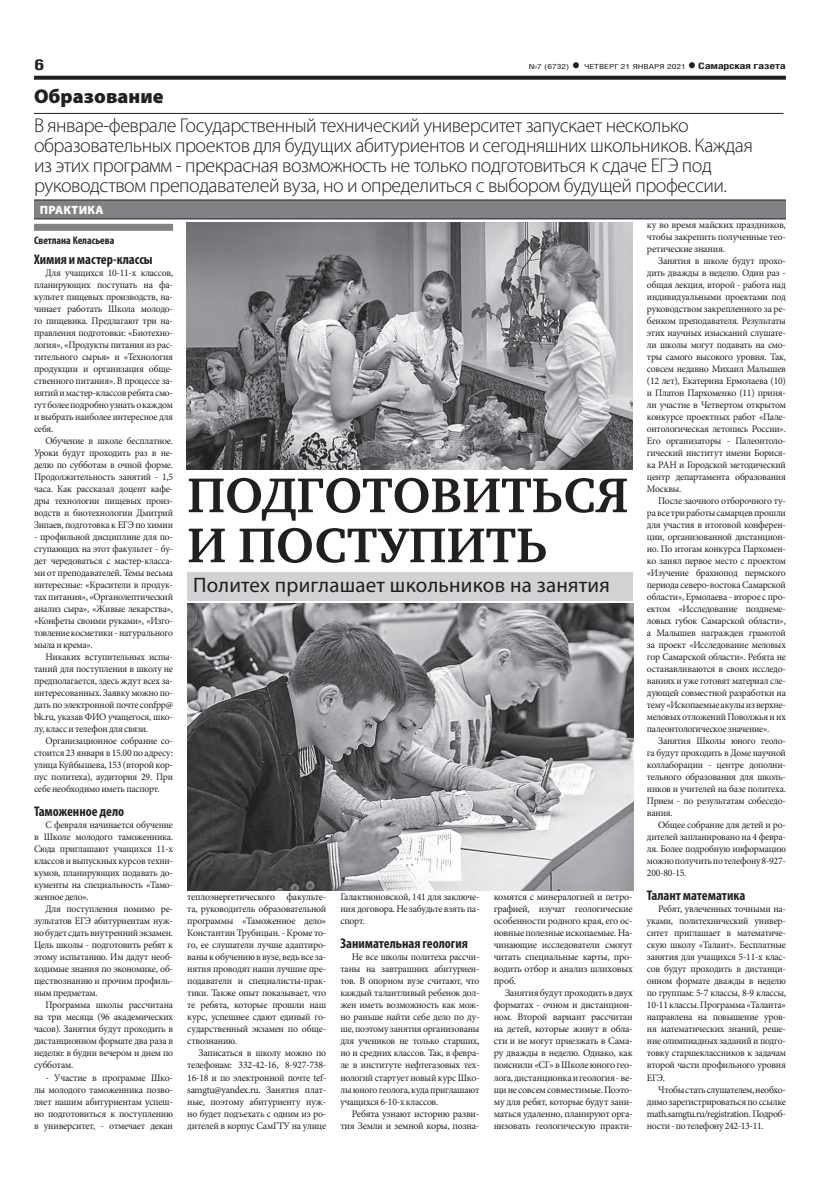
<style>
.page{position:relative;width:820px;height:1191px;background:#fff}
.page>*{position:absolute;margin:0;border:0;box-sizing:border-box;transform-origin:0 0}
.t1{font:700 50px/50px "Charter C";color:#231f20}
.t2{font:21px "Myriad Pro";letter-spacing:.01em;color:#231f20}
.t3{font:300 20px/20px "Myriad Pro";letter-spacing:-.025em;color:#231f20}
.t4{font:900 20px "Myriad Pro";color:#231f20}
.t5{font:700 15px "Helios Cond";color:#231f20;scale:1.4 1}
.t6{font:700 condensed 14px "Myriad Pro";color:#231f20}
.t7{font:900 12px "Myriad Pro";letter-spacing:.02em;color:#fff}
.t8{font:700 condensed 11px "Myriad Pro";color:#231f20}
.t9{font:10px/12px "Minion Pro";letter-spacing:-.025em;color:#231f20;text-align:justify}
.t10{font:700 9px "Helios Cond";letter-spacing:-.02em;color:#231f20;scale:1.4 1}
.t11{font:7px "Helios Cond";color:#231f20;scale:1.4 1}
.s1{font-weight:700;font-size:16px}
.s2{font-size:16px}
</style>
<div class="page">
<svg style="left:34px;top:76px;width:751px;height:4px;background:#322f2f"></svg>
<div style="left:34px;top:200px;width:751px;height:19px;background:#808285"></div>
<hr style="left:34px;top:200px;width:751px;height:1px;background:#231f20">
<hr style="left:34px;top:219px;width:751px;height:1px;background:#231f20">
<hr style="left:34px;top:113px;width:749px;height:1px;background:#231f20">
<div style="left:187px;top:573px;width:445px;height:28px;background:#d1d2d4"></div>
<div style="left:34px;top:224px;width:139px;height:7px;background:#808285"></div>
<img style="left:187px;top:604px;width:445px;height:286px">
<img style="left:186px;top:223px;width:446px;height:246px">
<h3 class="t5" style="left:34px;top:55px;width:9px">6</h3>
<p class="t11" style="left:528px;top:63px;width:114px">№7 (6732) <span class="s1">•</span> ЧЕТВЕРГ 21 ЯНВАРЯ 2021</p>
<p class="t10" style="left:687px;top:61px;width:72px"><span class="s2">•</span> Самарская газета</p>
<h3 class="t4" style="left:34px;top:85px;width:131px">Образование</h3>
<p class="t3" style="left:34px;top:115px;width:720px">В январе-феврале Государственный технический университет запускает несколько образовательных проектов для будущих абитуриентов и сегодняшних школьников. Каждая из этих программ - прекрасная возможность не только подготовиться к сдаче ЕГЭ под руководством преподавателей вуза, но и определиться с выбором будущей профессии.</p>
<p class="t7" style="left:40px;top:203px;width:65px">ПРАКТИКА</p>
<p class="t8" style="left:34px;top:234px;width:82px">Светлана Келасьева</p>
<h3 class="t6" style="left:34px;top:251px;width:120px">Химия и мастер-классы</h3>
<p class="t9" style="left:34px;top:267px;width:140px;text-indent:11px">Для учащихся 10-11-х классов, планирующих поступать на фа&shy;культет пищевых производств, на&shy;чинает работать Школа молодо&shy;го пищевика. Предлагают три на&shy;правления подготовки: «Биотехно&shy;логия», «Продукты питания из рас&shy;тительного сырья» и «Технология продукции и организация обще&shy;ственного питания». В процессе за&shy;нятий и мастер-классов ребята смо&shy;гут более подробно узнать о каждом и выбрать наиболее интересное для себя.</p>
<p class="t9" style="left:34px;top:435px;width:140px;text-indent:11px">Обучение в школе бесплатное.<br>Уроки будут проходить раз в не&shy;делю по субботам в очной форме.<br>Продолжительность занятий - 1,5 часа. Как рассказал доцент кафе&shy;дры технологии пищевых произ&shy;водств и биотехнологии Дмитрий Зипаев, подготовка к ЕГЭ по химии</p>
<p class="t9" style="left:34px;top:531px;width:140px">- профильной дисциплине для по&shy;ступающих на этот факультет - бу&shy;дет чередоваться с мастер-класса&shy;ми от преподавателей. Темы весьма интересные: «Красители в продук&shy;тах питания», «Органолептический анализ сыра», «Живые лекарства», «Конфеты своими руками», «Изго&shy;товление косметики - натурального мыла и крема».</p>
<p class="t9" style="left:34px;top:651px;width:140px;text-indent:11px">Никаких вступительных испы&shy;таний для поступления в школу не предполагается, здесь ждут всех за&shy;интересованных. Заявку можно по&shy;дать по электронной почте confpp@ bk.ru, указав ФИО учащегося, шко&shy;лу, класс и телефон для связи.</p>
<p class="t9" style="left:34px;top:735px;width:140px;text-indent:11px">Организационное собрание со&shy;стоится 23 января в 15.00 по адресу: улица Куйбышева, 153 (второй кор&shy;пус политеха), аудитория 29. При себе необходимо иметь паспорт.</p>
<h3 class="t6" style="left:34px;top:803px;width:92px">Таможенное дело</h3>
<p class="t9" style="left:34px;top:819px;width:140px;text-indent:11px">С февраля начинается обучение в Школе молодого таможенника.<br>Сюда приглашают учащихся 11-х классов и выпускных курсов техни&shy;кумов, планирующих подавать до&shy;кументы на специальность «Тамо&shy;женное дело».</p>
<p class="t9" style="left:34px;top:903px;width:140px;text-indent:11px">Для поступления помимо ре&shy;зультатов ЕГЭ абитуриентам нуж&shy;но будет сдать внутренний экзамен.<br>Цель школы - подготовить ребят к этому испытанию. Им дадут необ&shy;ходимые знания по экономике, об&shy;ществознанию и прочим профиль&shy;ным предметам.</p>
<p class="t9" style="left:34px;top:999px;width:140px;text-indent:11px">Программа школы рассчитана на три месяца (96 академических часов). Занятия будут проходить в дистанционном формате два раза в неделю: в будни вечером и днем по субботам.</p>
<p class="t9" style="left:34px;top:1071px;width:140px;text-indent:11px">- Участие в программе Шко&shy;лы молодого таможенника позво&shy;ляет нашим абитуриентам успеш&shy;но подготовиться к поступлению в университет, - отмечает декан</p>
<h1 class="t1" style="left:187px;top:471px;width:442px">ПОДГОТОВИТЬСЯ<br>И ПОСТУПИТЬ</h1>
<h2 class="t2" style="left:193px;top:572px;width:418px">Политех приглашает школьников на занятия</h2>
<p class="t9" style="left:187px;top:891px;width:140px">теплоэнергетического факульте&shy;та, руководитель образовательной программы «Таможенное дело» Константин Трубицын. - Кроме то&shy;го, ее слушатели лучше адаптиро&shy;ваны к обучению в вузе, ведь все за&shy;нятия проводят наши лучшие пре&shy;подаватели и специалисты-прак&shy;тики. Также опыт показывает, что те ребята, которые прошли наш курс, успешнее сдают единый го&shy;сударственный экзамен по обще&shy;ствознанию.</p>
<p class="t9" style="left:187px;top:1047px;width:140px;text-indent:11px">Записаться в школу можно по телефонам: 332-42-16, 8-927-738- 16-18 и по электронной почте tef&shy;samgtu@yandex.ru. Занятия плат&shy;ные, поэтому абитуриенту нуж&shy;но будет подъехать с одним из ро&shy;дителей в корпус СамГТУ на улице</p>
<p class="t9" style="left:340px;top:891px;width:140px">Галактионовской, 141 для заключе&shy;ния договора. Не забудьте взять па&shy;спорт.</p>
<h3 class="t6" style="left:340px;top:935px;width:129px">Занимательная геология</h3>
<p class="t9" style="left:340px;top:951px;width:140px;text-indent:11px">Не все школы политеха рассчи&shy;таны на завтрашних абитуриен&shy;тов. В опорном вузе считают, что каждый талантливый ребенок дол&shy;жен иметь возможность как мож&shy;но раньше найти себе дело по ду&shy;ше, поэтому занятия организованы для учеников не только старших, но и средних классов. Так, в февра&shy;ле в институте нефтегазовых тех&shy;нологий стартует новый курс Шко&shy;лы юного геолога, куда приглашают учащихся 6-10-х классов.</p>
<p class="t9" style="left:340px;top:1107px;width:140px;text-align:right">Ребята узнают историю разви&shy;тия Земли и земной коры, позна-</p>
<p class="t9" style="left:493px;top:891px;width:140px">комятся с минералогией и петро&shy;графией, изучат геологические особенности родного края, его ос&shy;новные полезные ископаемые. На&shy;чинающие исследователи смогут читать специальные карты, про&shy;водить отбор и анализ шлиховых проб.</p>
<p class="t9" style="left:493px;top:987px;width:140px;text-indent:11px">Занятия будут проходить в двух форматах - очном и дистанцион&shy;ном. Второй вариант рассчитан на детей, которые живут в обла&shy;сти и не могут приезжать в Сама&shy;ру дважды в неделю. Однако, как пояснили «СГ» в Школе юного гео&shy;лога, дистанционка и геология - ве&shy;щи не совсем совместимые. Поэто&shy;му для ребят, которые будут зани&shy;маться удаленно, планируют орга&shy;низовать геологическую практи-</p>
<p class="t9" style="left:646px;top:219px;width:140px">ку во время майских праздников, чтобы закрепить полученные тео&shy;ретические знания.</p>
<p class="t9" style="left:646px;top:255px;width:140px;text-indent:11px">Занятия в школе будут прохо&shy;дить дважды в неделю. Один раз - общая лекция, второй - работа над индивидуальными проектами под руководством закрепленного за ре&shy;бенком преподавателя. Результаты этих научных изысканий слушате&shy;ли школы могут подавать на смо&shy;тры самого высокого уровня. Так, совсем недавно Михаил Малышев (12 лет), Екатерина Ермолаева (10) и Платон Пархоменко (11) приня&shy;ли участие в Четвертом открытом конкурсе проектных работ «Пале&shy;онтологическая летопись России».<br>Его организаторы - Палеонтоло&shy;гический институт имени Борися&shy;ка РАН и Городской методический центр департамента образования Москвы.</p>
<p class="t9" style="left:646px;top:495px;width:140px;text-indent:11px">После заочного отборочного ту&shy;ра все три работы самарцев прошли для участия в итоговой конферен&shy;ции, организованной дистанцион&shy;но. По итогам конкурса Пархомен&shy;ко занял первое место с проектом «Изучение брахиопод пермского периода северо-востока Самарской области», Ермолаева - второе с про&shy;ектом «Исследование позднеме&shy;ловых губок Самарской области», а Малышев награжден грамотой за проект «Исследование меловых гор Самарской области». Ребята не останавливаются в своих исследо&shy;ваниях и уже готовят материал сле&shy;дующей совместной разработки на тему «Ископаемые акулы из верхне&shy;меловых отложений Поволжья и их палеонтологическое значение».</p>
<p class="t9" style="left:646px;top:735px;width:140px;text-indent:11px">Занятия Школы юного геоло&shy;га будут проходить в Доме научной коллаборации - центре дополни&shy;тельного образования для школь&shy;ников и учителей на базе политеха.<br>Прием - по результатам собеседо&shy;вания.</p>
<p class="t9" style="left:646px;top:819px;width:140px;text-indent:11px">Общее собрание для детей и ро&shy;дителей запланировано на 4 февра&shy;ля. Более подробную информацию можно получить по телефону 8-927- 200-80-15.</p>
<h3 class="t6" style="left:646px;top:887px;width:100px">Талант математика</h3>
<p class="t9" style="left:646px;top:903px;width:140px;text-indent:11px">Ребят, увлеченных точными на&shy;уками, политехнический универ&shy;ситет приглашает в математиче&shy;скую школу «Талант». Бесплатные занятия для учащихся 5-11-х клас&shy;сов будут проходить в дистанци&shy;онном формате дважды в неделю по группам: 5-7 классы, 8-9 классы, 10-11 классы. Программа «Таланта» направлена на повышение уров&shy;ня математических знаний, реше&shy;ние олимпиадных заданий и подго&shy;товку старшеклассников к задачам второй части профильного уровня ЕГЭ.</p>
<p class="t9" style="left:646px;top:1083px;width:140px;text-indent:11px">Чтобы стать слушателем, необхо&shy;димо зарегистрироваться по ссылке math.samgtu.ru/registration. Подроб&shy;ности - по телефону 242-13-11.</p>
</div>
